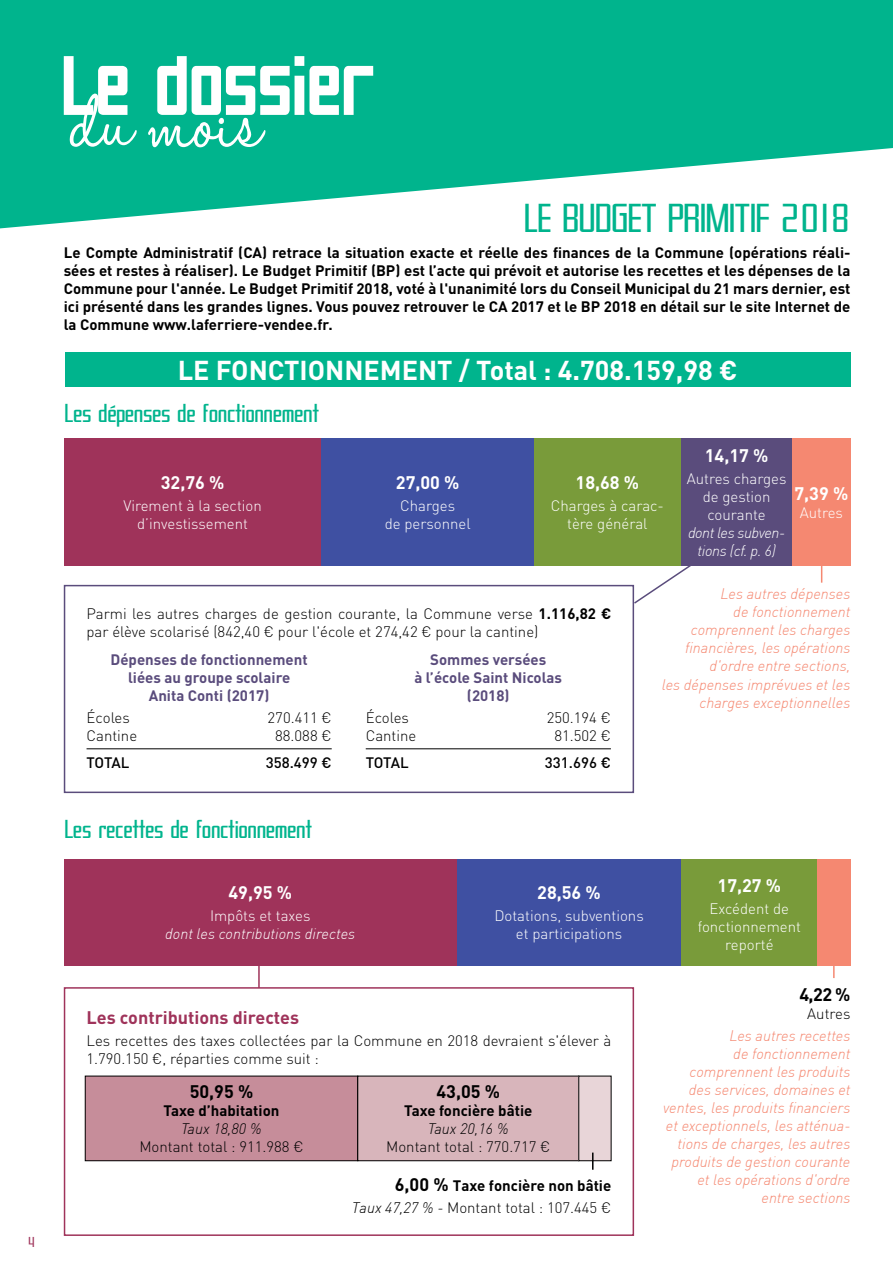
<style>
.page{position:relative;width:893px;height:1263px;background:#fff}
.page>*{position:absolute;margin:0;border:0;box-sizing:border-box;transform-origin:0 0}
.t1{font:100.35px "Puente Bueno St";color:#fff}
.t2{font:100.35px "Halo Handletter";color:#fff}
.t3{font:42px "SF Proverbial Gothic Condensed";letter-spacing:.01em;color:#00b48d}
.t4{font:27px "SF Proverbial Gothic Condensed";letter-spacing:.01em;color:#00b48d}
.t5{font:700 27px "DIN Pro";color:#fff}
.t6{font:700 18px "DIN Pro";color:#fff}
.t7{font:700 18px "DIN Pro";color:#9f335a}
.t8{font:700 18px "DIN Pro";color:#000}
.t9{font:700 15px/18px "DIN Pro";color:#000;text-align:justify}
.t10{font:300 15px/18px "DIN Pro";color:#000}
.t11{font:italic 300 15px/18px "DIN";color:#f58871;text-align:right}
.t12{font:300 15px/18px "DIN Pro";color:#fff;text-align:center}
.t13{font:700 15px/18px "DIN Pro";color:#5a4c7c;text-align:center}
.t14{font:italic 300 15px "DIN";letter-spacing:-.005em;color:#fff}
.t15{font:italic 300 15px/18px "DIN";letter-spacing:-.03em;color:#fff;text-align:center}
.t16{font:500 15px "DIN Pro";color:#000}
.t17{font:italic 300 15px "DIN";color:#000}
.t18{font:15px "SF Proverbial Gothic Condensed";color:#9f335a}
.s1{font-weight:700}
.s2{font-weight:700;font-size:18px}
.s3{font-family:"DIN";font-style:italic}
.s4{font-family:"DIN Pro";font-style:normal;color:#fff}
</style>
<div class="page">
<div style="left:65px;top:353px;width:785px;height:34px;background:#00b48d"></div>
<div style="left:64px;top:987px;width:570px;height:249px;border:2px solid #9f335a"></div>
<div style="left:85px;top:1076px;width:273px;height:85px;background:#c68d9a"></div>
<div style="left:85px;top:1076px;width:273px;height:85px;border:1px solid #000"></div>
<div style="left:358px;top:1076px;width:221px;height:85px;background:#d8b5bb"></div>
<div style="left:358px;top:1076px;width:221px;height:85px;border:1px solid #000"></div>
<div style="left:579px;top:1076px;width:32px;height:85px;background:#e8d5d8"></div>
<div style="left:64px;top:585px;width:570px;height:208px;border:2px solid #5a4c7c"></div>
<hr style="left:87px;top:748px;width:245px;height:1px;background:#000">
<svg style="left:592px;top:1152px;width:1px;height:18px"></svg>
<svg style="left:632px;top:566px;width:59px;height:39px"></svg>
<svg style="left:821px;top:566px;width:1px;height:17px"></svg>
<hr style="left:833px;top:958px;width:2px;height:20px;background:#f58871">
<hr style="left:366px;top:748px;width:245px;height:1px;background:#000">
<hr style="left:258px;top:958px;width:2px;height:30px;background:#9f335a">
<svg style="left:0;top:0;width:893px;height:228px;fill:#00b48d"></svg>
<div style="left:64px;top:438px;width:257px;height:128px;background:#9f335a"></div>
<div style="left:534px;top:438px;width:147px;height:128px;background:#799b3a"></div>
<div style="left:681px;top:438px;width:111px;height:128px;background:#5a4c7c"></div>
<div style="left:792px;top:438px;width:58px;height:128px;background:#f58871"></div>
<div style="left:321px;top:438px;width:213px;height:128px;background:#3f50a2"></div>
<div style="left:457px;top:859px;width:224px;height:106px;background:#3f50a2"></div>
<div style="left:681px;top:859px;width:136px;height:106px;background:#799b3a"></div>
<div style="left:817px;top:859px;width:33px;height:106px;background:#f58871"></div>
<div style="left:64px;top:859px;width:393px;height:106px;background:#9f335a"></div>
<p class="t18" style="left:29px;top:1233px;width:8px">4</p>
<h1 class="t1" style="left:64px;top:31px;width:316px">Le dossier</h1>
<h1 class="t2" style="left:71px;top:67px;width:193px">du mois</h1>
<h2 class="t3" style="left:525px;top:196px;width:327px">LE BUDGET PRIMITIF 2018</h2>
<p class="t9" style="left:64px;top:243px;width:788px">Le Compte Administratif (CA) retrace la situation exacte et réelle des finances de la Commune (opérations réali&shy;sées et restes à réaliser). Le Budget Primitif (BP) est l’acte qui prévoit et autorise les recettes et les dépenses de la Commune pour l'année. Le Budget Primitif 2018, voté à l'unanimité lors du Conseil Municipal du 21 mars dernier, est ici présenté dans les grandes lignes. Vous pouvez retrouver le CA 2017 et le BP 2018 en détail sur le site Internet de la Commune www.laferriere-vendee.fr.</p>
<h3 class="t5" style="left:178px;top:352px;width:561px">LE FONCTIONNEMENT / Total : 4.708.159,98 €</h3>
<h3 class="t4" style="left:65px;top:398px;width:255px">Les dépenses de fonctionnement</h3>
<p class="t6" style="left:161px;top:470px;width:65px">32,76 %</p>
<p class="t12" style="left:123px;top:496px;width:140px">Virement à la section d’investissement</p>
<p class="t6" style="left:396px;top:470px;width:65px">27,00 %</p>
<p class="t12" style="left:385px;top:496px;width:87px">Charges<br>de personnel</p>
<p class="t6" style="left:576px;top:470px;width:65px">18,68 %</p>
<p class="t12" style="left:551px;top:496px;width:115px">Charges à carac&shy;tère général</p>
<p class="t6" style="left:705px;top:443px;width:65px">14,17 %</p>
<p class="t12" style="left:687px;top:469px;width:101px">Autres charges de gestion courante</p>
<p class="t15" style="left:688px;top:523px;width:99px">dont les subven&shy;tions (cf. p. 6)</p>
<p class="t6" style="left:794px;top:481px;width:55px">7,39 %</p>
<p class="t12" style="left:800px;top:503px;width:45px">Autres</p>
<p class="t10" style="left:87px;top:604px;width:526px">Parmi les autres charges de gestion courante, la Commune verse <span class="s1">1.116,82 € </span>par élève scolarisé (842,40 € pour l'école et 274,42 € pour la cantine)</p>
<p class="t13" style="left:111px;top:650px;width:199px">Dépenses de fonctionnement liées au groupe scolaire<br>Anita Conti (2017)</p>
<p class="t10" style="left:87px;top:708px;width:45px">écoles</p>
<p class="t10" style="left:268px;top:708px;width:66px">270.411 €</p>
<p class="t10" style="left:87px;top:726px;width:52px">Cantine</p>
<p class="t10" style="left:275px;top:726px;width:58px">88.088 €</p>
<p class="t16" style="left:87px;top:752px;width:10px">TOTAL</p>
<p class="t16" style="left:266px;top:752px;width:67px">358.499 €</p>
<p class="t13" style="left:414px;top:650px;width:149px">Sommes versées<br>à l’école Saint Nicolas (2018)</p>
<p class="t10" style="left:366px;top:708px;width:45px">écoles</p>
<p class="t10" style="left:547px;top:708px;width:66px">250.194 €</p>
<p class="t10" style="left:366px;top:726px;width:52px">Cantine</p>
<p class="t10" style="left:554px;top:726px;width:58px">81.502 €</p>
<p class="t16" style="left:366px;top:752px;width:10px">TOTAL</p>
<p class="t16" style="left:545px;top:752px;width:67px">331.696 €</p>
<p class="t11" style="left:662px;top:585px;width:190px">Les autres dépenses<br>de fonctionnement comprennent les charges financières, les opérations d'ordre entre sections,<br>les dépenses imprévues et les charges exceptionnelles</p>
<h3 class="t4" style="left:65px;top:815px;width:248px">Les recettes de fonctionnement</h3>
<p class="t6" style="left:228px;top:880px;width:65px">49,95 %</p>
<p class="t12" style="left:210px;top:906px;width:102px">I mpôts et taxes</p>
<p class="t14" style="left:165px;top:924px;width:191px">dont les contributions directes</p>
<p class="t6" style="left:537px;top:880px;width:65px">28,56 %</p>
<p class="t12" style="left:494px;top:906px;width:151px">Dotations, subventions et participations</p>
<p class="t7" style="left:87px;top:1005px;width:214px">Les contributions directes</p>
<p class="t10" style="left:87px;top:1031px;width:526px">Les recettes des taxes collectées par la Commune en 2018 devraient s'élever à<br>1.790.150 €, réparties comme suit :</p>
<p class="t8" style="left:190px;top:1079px;width:65px">50,95 %</p>
<p class="t9" style="left:164px;top:1101px;width:117px">Taxe d’habitation</p>
<p class="t17" style="left:181px;top:1120px;width:82px">Taux 18,80 %</p>
<p class="t10" style="left:139px;top:1137px;width:166px">Montant total : 911.988 €</p>
<p class="t8" style="left:436px;top:1079px;width:65px">43,05 %</p>
<p class="t9" style="left:404px;top:1101px;width:130px">Taxe foncière bâtie</p>
<p class="t17" style="left:428px;top:1120px;width:82px">Taux 20,16 %</p>
<p class="t10" style="left:386px;top:1137px;width:166px">Montant total : 770.717 €</p>
<p class="t10" style="left:352px;top:1174px;width:261px;line-height:22.2px;text-align:right"><span class="s2">6,00 %</span> <span class="s1">Taxe foncière non bâtie<br></span><span class="s3">Taux 47,27 % -</span> Montant total : 107.445 €</p>
<p class="t6" style="left:718px;top:873px;width:65px">17,27 %</p>
<p class="t12" style="left:698px;top:899px;width:105px">Excédent de fonctionnement reporté</p>
<p class="t8" style="left:799px;top:982px;width:53px">4,22 %</p>
<p class="t10" style="left:807px;top:1004px;width:45px">Autres</p>
<p class="t11" style="left:663px;top:1026px;width:189px"><span class="s4">Autres</span> Les autres recettes<br>de fonctionnement comprennent les produits<br>des services, domaines et ventes, les produits financiers et exceptionnels, les atténua&shy;tions de charges, les autres produits de gestion courante et les opérations d'ordre entre sections</p>
</div>
